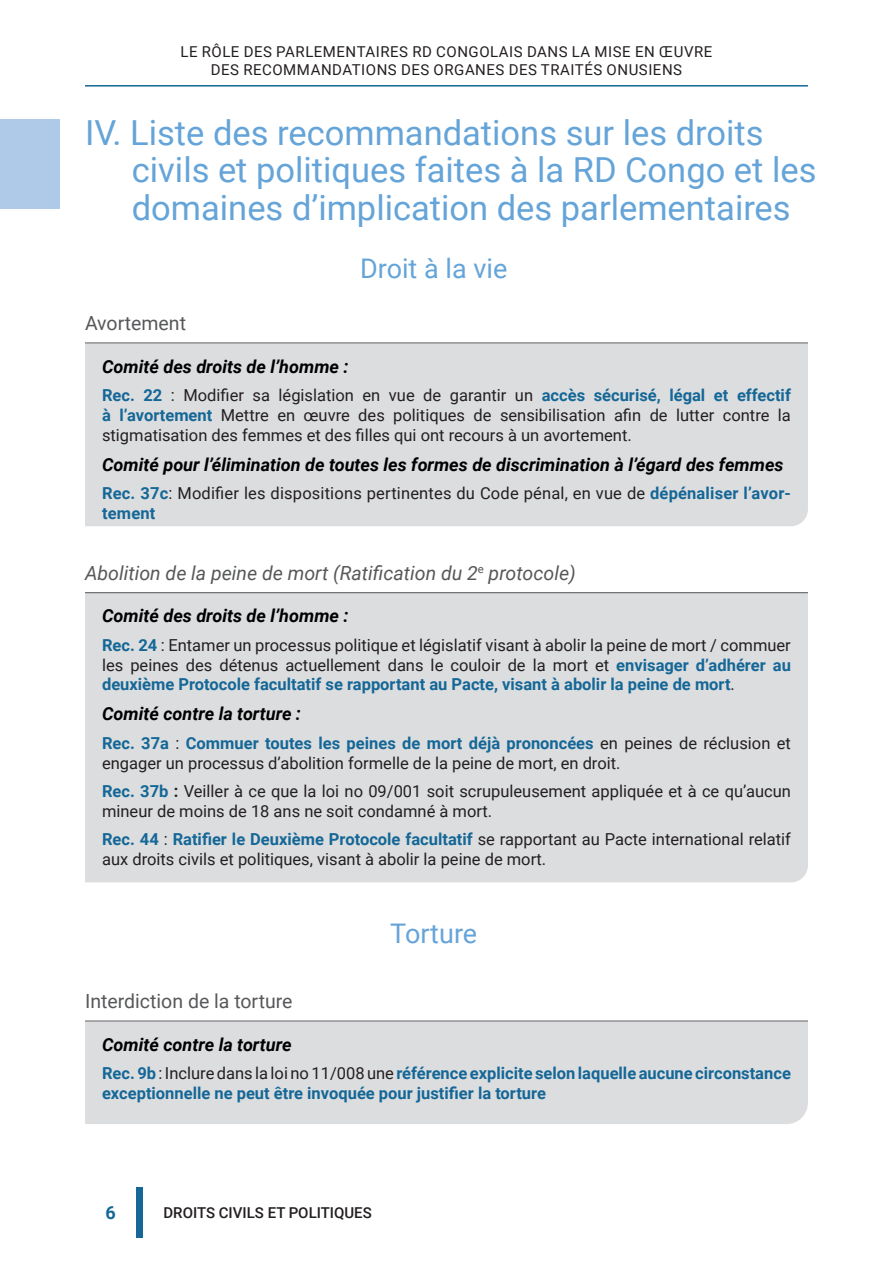
<style>
.page{position:relative;width:893px;height:1263px;background:#fff}
.page>*{position:absolute;margin:0;border:0;box-sizing:border-box;transform-origin:0 0}
.TITULO_1{font:34.5px/37.5px "Roboto";color:#65a4d8}
.TITULO_2{font:27px "Roboto";color:#65a4d8}
.TITULO_4{font:italic 19.5px "Roboto";color:#57585a}
.TITULO_4-2{font:19.5px "Roboto";color:#57585a}
.REC{font:italic 700 18px "Roboto";color:#000}
.t1{font:700 18px "Roboto";color:#146796}
.REC-2{font:16.5px/19.8px "Roboto";color:#231f20}
.REC-3{font:700 16.5px/19.8px "Roboto";color:#146796}
.t2{font:15px/18px "Roboto";letter-spacing:.035em;color:#231f20;text-align:center}
.t3{font:500 15px "Roboto";color:#231f20}
.s1{font-weight:700;color:#146796}
.s2{font-weight:700}
.s3{font-weight:400;color:#231f20}
</style>
<div class="page">
<hr style="left:85px;top:85px;width:723px;height:2px;background:#146796">
<div style="left:136px;top:1187px;width:6px;height:50px;background:#146796"></div>
<div style="left:85px;top:1022px;width:723px;height:102px;background:#dcdddf"></div>
<div style="left:85px;top:344px;width:723px;height:182px;background:#dcdddf"></div>
<div style="left:85px;top:593px;width:723px;height:289px;background:#dcdddf"></div>
<div style="left:0;top:119px;width:60px;height:89px;background:#afcae9"></div>
<hr style="left:85px;top:343px;width:723px;height:1px;background:#57585a">
<hr style="left:85px;top:592px;width:723px;height:1px;background:#57585a">
<hr style="left:85px;top:1021px;width:723px;height:1px;background:#57585a">
<p class="t2" style="left:180px;top:42px;width:534px">LE RÔLE DES PARLEMENTAIRES RD CONGOLAIS DANS LA MISE EN ŒUVRE<br>DES RECOMMANDATIONS DES ORGANES DES TRAITÉS ONUSIENS</p>
<p class="TITULO_1" style="left:132px;top:113px;width:686px;text-indent:-47px">IV. Liste des recommandations sur les droits civils et politiques faites à la RD Congo et les domaines d’implication des parlementaires</p>
<p class="TITULO_2" style="left:360px;top:249px;width:149px">Droit à la vie</p>
<p class="TITULO_4-2" style="left:85px;top:309px;width:103px">Avortement</p>
<p class="REC" style="left:102px;top:354px;width:248px">Comité des droits de l’homme :</p>
<p class="REC-2" style="left:102px;top:385px;width:690px;text-align:justify"><span class="s1">Rec. 22</span> : Modifier sa législation en vue de garantir un <span class="s1">accès sécurisé, légal et effectif à l’avortement</span> Mettre en œuvre des politiques de sensibilisation afin de lutter contre la stigmatisation des femmes et des filles qui ont recours à un avortement.</p>
<p class="REC" style="left:102px;top:452px;width:683px">Comité pour l’élimination de toutes les formes de discrimination à l’égard des femmes</p>
<p class="REC-2" style="left:102px;top:483px;width:690px"><span class="s1">Rec. 37c</span>: Modifier les dispositions pertinentes du Code pénal, en vue de <span class="s1">dépénaliser l’avor&shy;tement</span></p>
<p class="TITULO_4" style="left:85px;top:559px;width:492px">Abolition de la peine de mort (Ratification du 2<sup>e</sup> protocole)</p>
<p class="REC" style="left:102px;top:603px;width:248px">Comité des droits de l’homme :</p>
<p class="REC-2" style="left:102px;top:634px;width:690px;text-align:justify"><span class="s1">Rec. 24</span> : Entamer un processus politique et législatif visant à abolir la peine de mort / commuer les peines des détenus actuellement dans le couloir de la mort et <span class="s1">envisager d’adhérer au deuxième Protocole facultatif se rapportant au Pacte, visant à abolir la peine de mort</span>.</p>
<p class="REC" style="left:102px;top:701px;width:200px">Comité contre la torture :</p>
<p class="REC-2" style="left:102px;top:732px;width:690px"><span class="s1">Rec. 37a</span> : <span class="s1">Commuer toutes les peines de mort déjà prononcées</span> en peines de réclusion et engager un processus d’abolition formelle de la peine de mort, en droit.</p>
<p class="REC-2" style="left:102px;top:780px;width:690px"><span class="s1">Rec. 37b</span> <span class="s2">:</span> Veiller à ce que la loi no 09/001 soit scrupuleusement appliquée et à ce qu’aucun mineur de moins de 18 ans ne soit condamné à mort.</p>
<p class="REC-2" style="left:102px;top:829px;width:690px"><span class="s1">Rec. 44</span> : <span class="s1">Ratifier le Deuxième Protocole facultatif</span> se rapportant au Pacte international relatif aux droits civils et politiques, visant à abolir la peine de mort.</p>
<p class="TITULO_2" style="left:390px;top:914px;width:88px">Torture</p>
<p class="TITULO_4-2" style="left:85px;top:987px;width:209px">Interdiction de la torture</p>
<p class="REC" style="left:102px;top:1032px;width:191px">Comité contre la torture</p>
<p class="REC-3" style="left:102px;top:1063px;width:690px">Rec. 9b <span class="s3">: Inclure dans la loi no 11/008 une</span> référence explicite selon laquelle aucune circonstance exceptionnelle ne peut être invoquée pour justifier la torture</p>
<p class="t1" style="left:105px;top:1200px;width:12px">6</p>
<p class="t3" style="left:164px;top:1202px;width:210px">DROITS CIVILS ET POLITIQUES</p>
</div>
